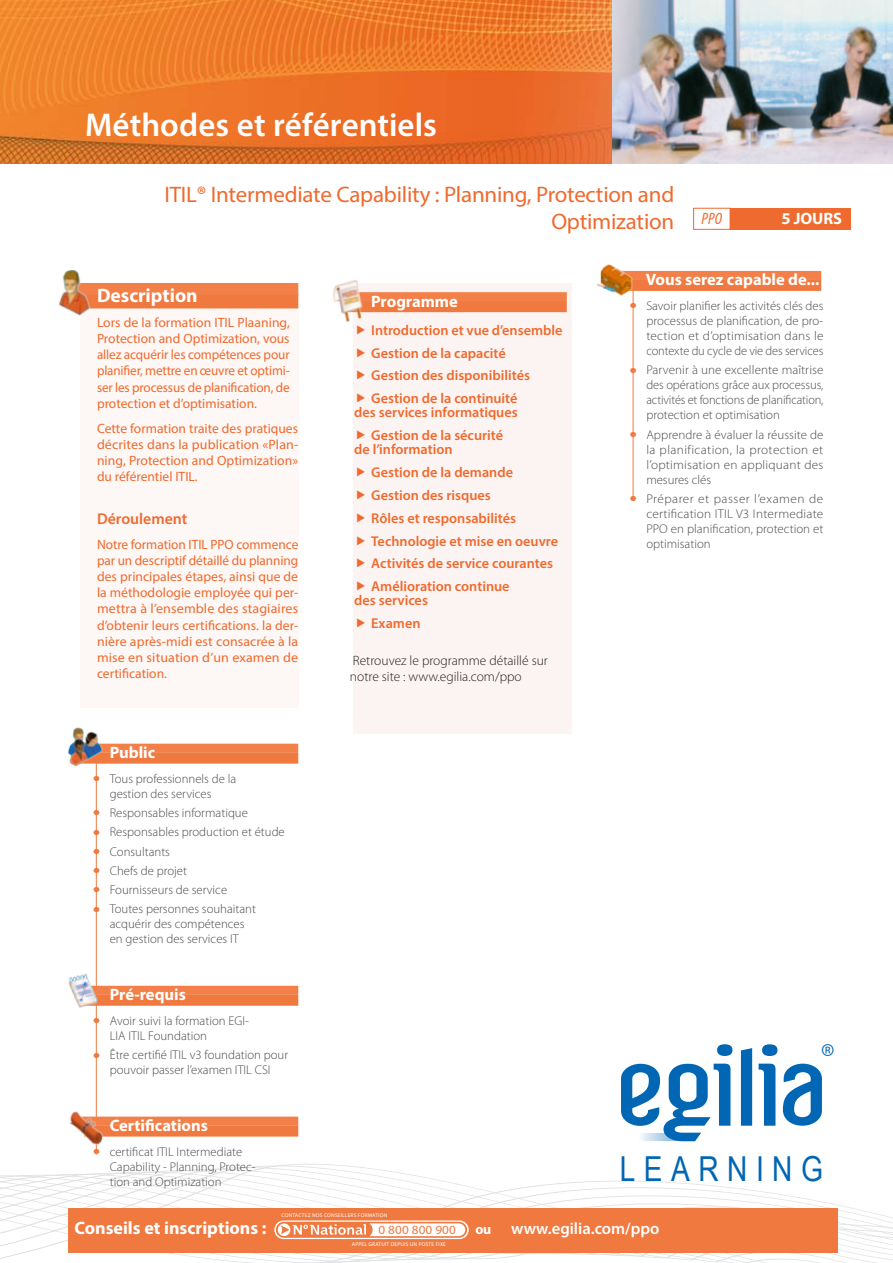
<style>
.page{position:relative;width:893px;height:1263px;background:#fff}
.page>*{position:absolute;margin:0;border:0;box-sizing:border-box;transform-origin:0 0}
.t1{font:34.35px "Arial Narrow";letter-spacing:.245em;color:#0166b3}
.t2{font:600 33px "Myriad Pro";letter-spacing:.005em;color:#fff}
.t3{font:26.1px "Myriad";color:#0166b3}
.t4{font:22.5px/27px "Myriad Pro";letter-spacing:-.01em;color:#ef6a2e}
.t5{font:700 19.5px "Myriad Pro";color:#fff}
.t6{font:700 18px "Myriad Pro";color:#fff}
.t7{font:700 16.5px "Myriad Pro";color:#fff}
.t8{font:600 16.5px "Myriad Pro";color:#fff}
.t9{font:600 15.75px "Myriad Pro";color:#ef6a2e}
.t10{font:600 14.25px/22.8px "Myriad Pro";color:#ef6a2e}
.t11{font:700 14.25px "Myriad Pro";color:#fff}
.t12{font:13.5px/16.2px "Myriad Pro";color:#ef6a2e;text-align:justify}
.t13{font:300 13.5px/16.2px "Myriad Pro";color:#231f20}
.t14{font:300 12.75px/15px "Myriad Pro";color:#4b4c4d;text-align:justify}
.t15{font:300 12.75px/15px "Myriad Pro";color:#4b4c4d;text-align:justify;scale:1.04 1}
.t16{font:12.6px "Myriad Pro";letter-spacing:.01em;color:#f0793f;scale:1.05 1}
.t17{font:5.55px "Myriad Pro";letter-spacing:.03em;color:#fff}
.t18{font:5.25px "Myriad Pro";letter-spacing:.03em;color:#fff}
.s1{font-weight:400;font-size:24.9px;color:#f0793f}
</style>
<div class="page">
<svg style="left:0;top:1088px;width:893px;height:175px"></svg>
<div style="left:81px;top:283px;width:218px;height:425px;background:#fdf7f5"></div>
<hr style="left:633px;top:277px;width:1px;height:222px;background:#f0793f">
<hr style="left:96px;top:755px;width:1px;height:399px;background:#f0793f">
<div style="left:353px;top:283px;width:218px;height:450px;background:#fcf4f3"></div>
<div style="left:68px;top:1208px;width:770px;height:44px;background:#f0793f"></div>
<svg style="left:274px;top:1220px;width:195px;height:19px"></svg>
<img style="left:0;top:0;width:612px;height:164px">
<img style="left:612px;top:0;width:281px;height:164px">
<div style="left:617px;top:280px;width:204px;height:11px;background:#f0793f"></div>
<div style="left:612px;top:271px;width:209px;height:9px;background:#f28048"></div>
<img style="left:596px;top:264px;width:38px;height:33px">
<div style="left:341px;top:301px;width:226px;height:11px;background:#f0793f"></div>
<div style="left:337px;top:292px;width:230px;height:9px;background:#f28048"></div>
<img style="left:333px;top:280px;width:35px;height:43px">
<div style="left:76px;top:293px;width:222px;height:15px;background:#f0793f"></div>
<div style="left:76px;top:283px;width:222px;height:12px;background:#f28048"></div>
<div style="left:80px;top:752px;width:218px;height:12px;background:#f0793f"></div>
<div style="left:76px;top:744px;width:222px;height:9px;background:#f28048"></div>
<div style="left:80px;top:994px;width:218px;height:12px;background:#f0793f"></div>
<div style="left:76px;top:986px;width:222px;height:9px;background:#f28048"></div>
<div style="left:84px;top:1125px;width:214px;height:11px;background:#f0793f"></div>
<div style="left:76px;top:1116px;width:222px;height:9px;background:#f28048"></div>
<img style="left:58px;top:270px;width:41px;height:46px">
<img style="left:67px;top:727px;width:39px;height:45px">
<img style="left:68px;top:967px;width:37px;height:46px">
<img style="left:63px;top:1101px;width:47px;height:51px">
<div style="left:697px;top:208px;width:153px;height:22px;background:#ef6a2e"></div>
<div style="left:694px;top:208px;width:36px;height:21px;background:#fff"></div>
<div style="left:693px;top:208px;width:37px;height:22px;border:1px solid #ef6a2e"></div>
<svg style="left:741px;top:1048px;width:11px;height:78px"></svg>
<svg style="left:783px;top:1064px;width:39px;height:62px"></svg>
<svg style="left:621px;top:1063px;width:109px;height:78px"></svg>
<div style="left:717px;top:1044px;width:15px;height:12px;background:#0166b3;border-radius:50%"></div>
<div style="left:762px;top:1044px;width:15px;height:12px;background:#0166b3;border-radius:50%"></div>
<svg style="left:759px;top:1063px;width:16px;height:63px"></svg>
<h2 class="t2" style="left:85px;top:104px;width:353px">Méthodes et référentiels</h2>
<h3 class="t4" style="left:551px;top:181px;width:172px;text-indent:-387px">ITIL® Intermediate Capability : Planning, Protection and<br>Optimization <sup>PPO</sup></h3>
<p class="t7" style="left:781px;top:208px;width:62px">5 JOURS</p>
<h3 class="t5" style="left:97px;top:283px;width:102px">Description</h3>
<p class="t12" style="left:97px;top:314px;width:194px">Lors de la formation ITIL Plaaning, Protection and Optimization, vous allez acquérir les compétences pour planifier, mettre en œuvre et optimi&shy;ser les processus de planification, de protection et d’optimisation.</p>
<p class="t12" style="left:97px;top:420px;width:203px">Cette formation traite des pratiques décrites dans la publication «Plan&shy;ning, Protection and Optimization» du référentiel ITIL.</p>
<p class="t9" style="left:97px;top:508px;width:92px">Déroulement</p>
<p class="t12" style="left:97px;top:536px;width:203px">Notre formation ITIL PPO commence par un descriptif détaillé du planning des principales étapes, ainsi que de la méthodologie employée qui per&shy;mettra à l’ensemble des stagiaires d’obtenir leurs certifications. la der&shy;nière après-midi est consacrée à la mise en situation d’un examen de certification.</p>
<p class="t7" style="left:110px;top:742px;width:47px">Public</p>
<p class="t14" style="left:110px;top:771px;width:128px;text-indent:-17px"><span class="s1">•</span> Tous professionnels de la gestion des services</p>
<p class="t14" style="left:93px;top:806px;width:157px"><span class="s1">•</span> Responsables informatique</p>
<p class="t14" style="left:93px;top:825px;width:194px"><span class="s1">•</span> Responsables production et étude</p>
<p class="t14" style="left:93px;top:844px;width:79px"><span class="s1">•</span> Consultants</p>
<p class="t14" style="left:93px;top:863px;width:96px"><span class="s1">•</span> Chefs de projet</p>
<p class="t14" style="left:93px;top:883px;width:136px"><span class="s1">•</span> Fournisseurs de service</p>
<p class="t14" style="left:93px;top:902px;width:165px;text-align:center"><span class="s1">•</span> Toutes personnes souhaitant acquérir des compétences<br>en gestion des services IT</p>
<p class="t7" style="left:110px;top:984px;width:78px">Pré-requis</p>
<p class="t14" style="left:110px;top:1013px;width:141px;text-indent:-17px"><span class="s1">•</span> Avoir suivi la formation EGI-<br>LIA ITIL Foundation</p>
<p class="t14" style="left:93px;top:1048px;width:197px;text-align:center"><span class="s1">•</span> Être certifié ITIL v3 foundation pour pouvoir passer l’examen ITIL CSI</p>
<p class="t7" style="left:110px;top:1115px;width:100px">Certifications</p>
<p class="t14" style="left:110px;top:1144px;width:147px;text-align:left;text-indent:-17px"><span class="s1">•</span> certificat ITIL Intermediate<br>Capability - Planning, Protec&shy;tion and Optimization</p>
<p class="t7" style="left:371px;top:290px;width:88px">Programme</p>
<p class="t10" style="left:371px;top:318px;width:193px">Introduction et vue d’ensemble<br>Gestion de la capacité<br>Gestion des disponibilités<br>Gestion de la continuité</p>
<p class="t10" style="left:354px;top:401px;width:165px;text-align:center">des services informatiques<br>Gestion de la sécurité</p>
<p class="t10" style="left:371px;top:438px;width:189px;text-indent:-17px">de l’information<br>Gestion de la demande<br>Gestion des risques<br>Rôles et responsabilités<br>Technologie et mise en oeuvre<br>Activités de service courantes<br>Amélioration continue</p>
<p class="t10" style="left:371px;top:589px;width:58px;text-indent:-17px">des services<br>Examen</p>
<p class="t13" style="left:350px;top:652px;width:199px">Retrouvez le programme détaillé sur notre site : www.egilia.com/ppo</p>
<p class="t7" style="left:646px;top:269px;width:175px">Vous serez capable de...</p>
<p class="t14" style="left:646px;top:299px;width:179px;text-indent:-17px"><span class="s1">•</span> Savoir planifier les activités clés des processus de planification, de pro&shy;tection et d’optimisation dans le contexte du cycle de vie des services</p>
<p class="t14" style="left:646px;top:363px;width:179px;text-indent:-17px"><span class="s1">•</span> Parvenir à une excellente maîtrise des opérations grâce aux processus, activités et fonctions de planification, protection et optimisation</p>
<p class="t14" style="left:646px;top:427px;width:179px;text-indent:-17px"><span class="s1">•</span> Apprendre à évaluer la réussite de la planification, la protection et l’optimisation en appliquant des mesures clés</p>
<p class="t15" style="left:646px;top:491px;width:172px;text-indent:-17px"><span class="s1">•</span> Préparer et passer l’examen de certification ITIL V3 Intermediate PPO en planification, protection et optimisation</p>
<h3 class="t3" style="left:821px;top:1040px;width:15px">®</h3>
<h1 class="t1" style="left:620px;top:1149px;width:205px">LEARNING</h1>
<p class="t18" style="left:282px;top:1212px;width:107px">CONTACTEZ NOS CONSEILLERS FORMATION</p>
<p class="t17" style="left:352px;top:1241px;width:96px">APPEL GRATUIT DEPUIS UN POSTE FIXE</p>
<h3 class="t6" style="left:74px;top:1216px;width:194px">Conseils et inscriptions :</h3>
<p class="t11" style="left:475px;top:1219px;width:17px">ou</p>
<p class="t16" style="left:378px;top:1221px;width:75px">0 800 800 900</p>
<p class="t8" style="left:511px;top:1217px;width:150px">www.egilia.com/ppo</p>
</div>
